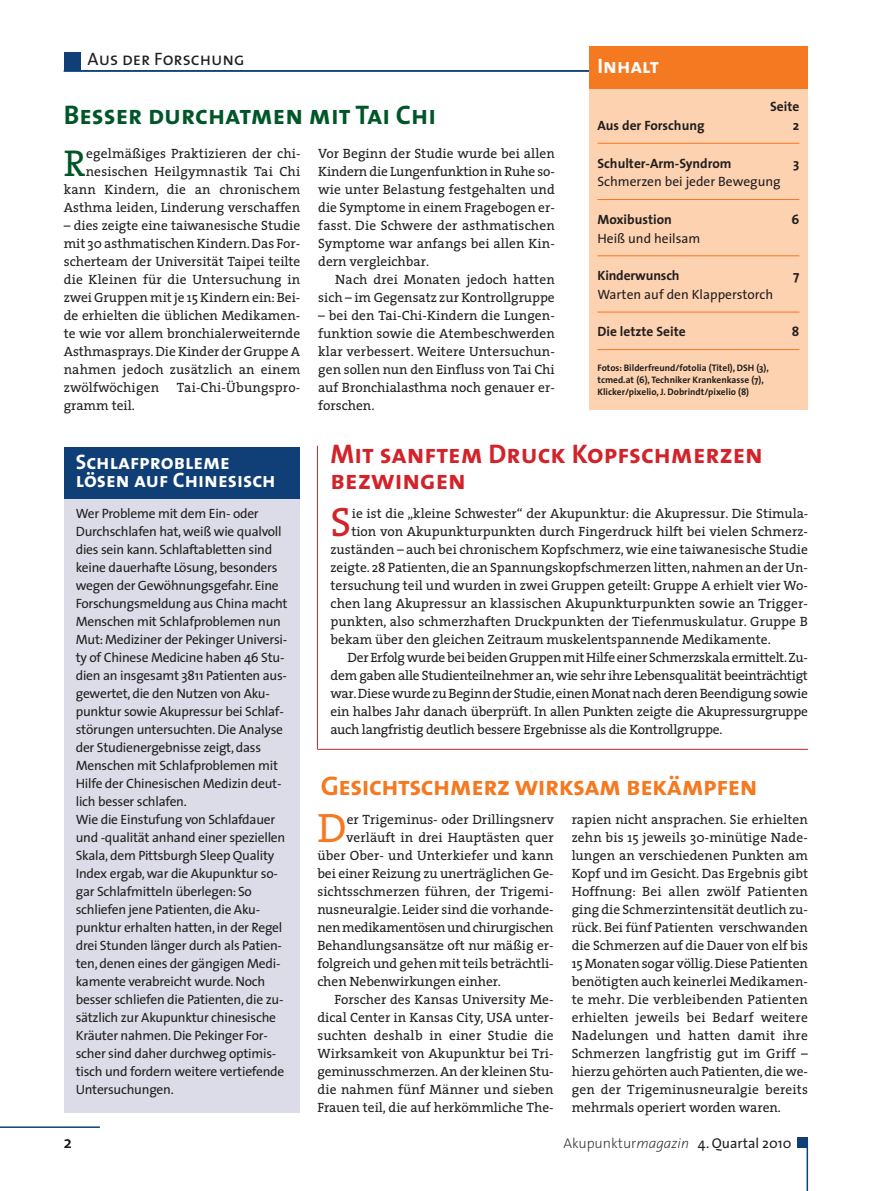
<style>
.page{position:relative;width:893px;height:1191px;background:#fff}
.page>*{position:absolute;margin:0;border:0;box-sizing:border-box;transform-origin:0 0}
.t1{font:41.25px "The Serif";color:#f47920}
.t2{font:41.25px "The Serif";color:#d2232a}
.t3{font:37.5px "The Serif";color:#005629}
.t4{font:27px/25.5px "The Sans Bold Caps";color:#d2232a}
.t5{font:27px "The Sans Bold Caps";letter-spacing:-.015em;color:#f47920}
.t6{font:27px "The Sans Bold Caps";color:#005629}
.t7{font:21px/18px "The Sans Bold Caps";color:#fff}
.t8{font:18px "The Sans Caps";color:#231f20}
.t9{font:16.5px "The Sans";color:#231f20}
.t10{font:14.25px "The Sans";color:#231f20}
.t11{font:13.5px/18px "The Serif";color:#231f20;text-align:justify}
.t12{font:13.5px/18px "The Sans";letter-spacing:-.02em;color:#231f20}
.t13{font:13.5px "The Serif";letter-spacing:-.02em;color:#231f20}
.t14{font:700 13.5px "The Sans";color:#231f20}
.t15{font:13.5px "The Sans";color:#231f20}
.t16{font:13.5px "The Serif";letter-spacing:-.025em;color:#231f20}
.t17{font:700 9.45px/12px "The Sans";color:#231f20}
.s1{font-weight:200}
.s2{font-weight:200;font-style:italic}
</style>
<div class="page">
<div style="left:64px;top:52px;width:17px;height:19px;background:#0f3f76"></div>
<hr style="left:0;top:1126px;width:100px;height:2px;background:#0f3f76">
<hr style="left:806px;top:1138px;width:2px;height:52px;background:#0f3f76">
<div style="left:797px;top:1137px;width:11px;height:10px;background:#0f3f76"></div>
<hr style="left:64px;top:70px;width:744px;height:2px;background:#0f3f76">
<div style="left:64px;top:497px;width:236px;height:615px;background:#dbdce7"></div>
<div style="left:64px;top:447px;width:236px;height:51px;background:#0f3f76"></div>
<hr style="left:318px;top:749px;width:490px;height:1px;background:#d2232a">
<hr style="left:317px;top:446px;width:1px;height:303px;background:#d2232a">
<div style="left:589px;top:46px;width:219px;height:43px;background:#f47920"></div>
<div style="left:589px;top:89px;width:219px;height:321px;background:#fdd2b0"></div>
<hr style="left:597px;top:143px;width:202px;height:1px;background:#f47920">
<hr style="left:597px;top:199px;width:202px;height:1px;background:#f47920">
<hr style="left:597px;top:255px;width:202px;height:1px;background:#f47920">
<hr style="left:597px;top:312px;width:202px;height:1px;background:#f47920">
<hr style="left:597px;top:349px;width:202px;height:1px;background:#f47920">
<h3 class="t8" style="left:88px;top:48px;width:159px">Aus der Forschung</h3>
<h3 class="t6" style="left:64px;top:99px;width:374px">Besser durchatmen mit Tai Chi</h3>
<p class="t11" style="left:64px;top:145px;width:238px;text-align:right">egelmäßiges Praktizieren der chi&shy;nesischen Heilgymnastik Tai Chi kann Kindern, die an chronischem Asthma leiden, Linderung verschaffen</p>
<p class="t11" style="left:64px;top:217px;width:238px">– dies zeigte eine taiwanesische Studie mit 30 asthmatischen Kindern. Das For&shy;scherteam der Universität Taipei teilte die Kleinen für die Untersuchung in zwei Gruppen mit je 15 Kindern ein: Bei&shy;de erhielten die üblichen Medikamen&shy;te wie vor allem bronchialerweiternde Asthmasprays. Die Kinder der Gruppe A nahmen jedoch zusätzlich an einem zwölfwöchigen</p>
<h2 class="t3" style="left:64px;top:148px;width:24px">R</h2>
<p class="t11" style="left:177px;top:379px;width:125px">Tai-Chi-Übungspro-</p>
<p class="t11" style="left:64px;top:397px;width:73px">gramm teil.</p>
<p class="t11" style="left:318px;top:145px;width:238px">Vor Beginn der Studie wurde bei allen Kindern die Lungenfunktion in Ruhe so&shy;wie unter Belastung festgehalten und die Symptome in einem Fragebogen er&shy;fasst. Die Schwere der asthmatischen Symptome war anfangs bei allen Kin&shy;dern vergleichbar.</p>
<p class="t11" style="left:318px;top:271px;width:238px;text-align:right">Nach drei Monaten jedoch hatten sich – im Gegensatz zur Kontrollgruppe</p>
<p class="t11" style="left:318px;top:307px;width:238px">– bei den Tai-Chi-Kindern die Lungen&shy;funktion sowie die Atembeschwerden klar verbessert. Weitere Untersuchun&shy;gen sollen nun den Einfluss von Tai Chi auf Bronchialasthma noch genauer er&shy;forschen.</p>
<h3 class="t7" style="left:597px;top:57px;width:63px">Inhalt</h3>
<p class="t14" style="left:770px;top:101px;width:31px">Seite</p>
<p class="t14" style="left:597px;top:120px;width:109px">Aus der Forschung</p>
<p class="t14" style="left:793px;top:120px;width:8px">2</p>
<p class="t14" style="left:597px;top:158px;width:136px">Schulter-Arm-Syndrom</p>
<p class="t14" style="left:793px;top:158px;width:8px">3</p>
<p class="t15" style="left:597px;top:176px;width:185px">Schmerzen bei jeder Bewegung</p>
<p class="t14" style="left:597px;top:214px;width:76px">Moxibustion</p>
<p class="t14" style="left:792px;top:214px;width:9px">6</p>
<p class="t15" style="left:597px;top:233px;width:104px">Heiß und heilsam</p>
<p class="t14" style="left:597px;top:270px;width:84px">Kinderwunsch</p>
<p class="t14" style="left:793px;top:270px;width:8px">7</p>
<p class="t15" style="left:597px;top:289px;width:177px">Warten auf den Klapperstorch</p>
<p class="t14" style="left:597px;top:326px;width:90px">Die letzte Seite</p>
<p class="t14" style="left:792px;top:326px;width:9px">8</p>
<p class="t17" style="left:597px;top:363px;width:173px">Fotos: Bilderfreund/fotolia (Titel), DSH (3), tcmed.at (6), Techniker Krankenkasse (7),<br>Klicker/pixelio, J. Dobrindt/pixelio (8)</p>
<h3 class="t7" style="left:76px;top:453px;width:201px">Schlafprobleme lösen auf Chinesisch</h3>
<p class="t12" style="left:76px;top:505px;width:213px">Wer Probleme mit dem Ein- oder Durchschlafen hat, weiß wie qualvoll dies sein kann. Schlaftabletten sind keine dauerhafte Lösung, besonders wegen der Gewöhnungsgefahr. Eine Forschungsmeldung aus China macht Menschen mit Schlafproblemen nun Mut: Mediziner der Pekinger Universi&shy;ty of Chinese Medicine haben 46 Stu&shy;dien an insgesamt 3811 Patienten aus&shy;gewertet, die den Nutzen von Aku&shy;punktur sowie Akupressur bei Schlaf&shy;störungen untersuchten. Die Analyse der Studienergebnisse zeigt, dass Menschen mit Schlafproblemen mit Hilfe der Chinesischen Medizin deut&shy;lich besser schlafen.<br>Wie die Einstufung von Schlafdauer und -qualität anhand einer speziellen Skala, dem Pittsburgh Sleep Quality Index ergab, war die Akupunktur so&shy;gar Schlafmitteln überlegen: So schliefen jene Patienten, die Aku&shy;punktur erhalten hatten, in der Regel drei Stunden länger durch als Patien&shy;ten, denen eines der gängigen Medi&shy;kamente verabreicht wurde. Noch besser schliefen die Patienten, die zu&shy;sätzlich zur Akupunktur chinesische Kräuter nahmen. Die Pekinger For&shy;scher sind daher durchweg optimis&shy;tisch und fordern weitere vertiefende Untersuchungen.</p>
<p class="t9" style="left:64px;top:1136px;width:9px">2</p>
<h3 class="t4" style="left:331px;top:441px;width:434px">Mit sanftem Druck Kopfschmerzen bezwingen</h3>
<h1 class="t2" style="left:331px;top:505px;width:22px">S</h1>
<p class="t11" style="left:352px;top:505px;width:458px">ie ist die „kleine Schwester“ der Akupunktur: die Akupressur. Die Stimula -</p>
<p class="t11" style="left:351px;top:523px;width:458px">tion von Akupunkturpunkten durch Fingerdruck hilft bei vielen Schmerz-</p>
<p class="t11" style="left:331px;top:541px;width:479px">zuständen – auch bei chronischem Kopfschmerz, wie eine taiwanesische Studie</p>
<p class="t11" style="left:331px;top:559px;width:479px">zeigte. 28 Patienten, die an Spannungskopfschmerzen litten, nahmen an der Un-</p>
<p class="t11" style="left:331px;top:577px;width:479px">tersuchung teil und wurden in zwei Gruppen geteilt: Gruppe A erhielt vier Wo-</p>
<p class="t11" style="left:331px;top:595px;width:479px">chen lang Akupressur an klassischen Akupunkturpunkten sowie an Trigger-</p>
<p class="t11" style="left:331px;top:613px;width:479px">punkten, also schmerzhaften Druckpunkten der Tiefenmuskulatur. Gruppe B</p>
<p class="t11" style="left:331px;top:631px;width:442px">bekam über den gleichen Zeitraum muskelentspannende Medikamente.</p>
<p class="t13" style="left:348px;top:652px;width:462px">Der Erfolg wurde bei beiden Gruppen mit Hilfe einer Schmerzskala ermittelt. Zu-</p>
<p class="t13" style="left:331px;top:670px;width:479px">dem gaben alle Studienteilnehmer an, wie sehr ihre Lebensqualität beeinträchtigt</p>
<p class="t13" style="left:331px;top:688px;width:479px">war. Diese wurde zu Beginn der Studie, einen Monat nach deren Beendigung sowie</p>
<p class="t11" style="left:331px;top:703px;width:479px">ein halbes Jahr danach überprüft. In allen Punkten zeigte die Akupressurgruppe</p>
<p class="t13" style="left:331px;top:724px;width:393px">auch langfristig deutlich bessere Ergebnisse als die Kontrollgruppe.</p>
<h3 class="t5" style="left:321px;top:769px;width:438px">Gesichtschmerz wirksam bekämpfen</h3>
<h1 class="t1" style="left:317px;top:811px;width:31px">D</h1>
<p class="t11" style="left:347px;top:811px;width:209px">er Trigeminus- oder Drillingsnerv</p>
<p class="t11" style="left:346px;top:829px;width:209px">verläuft in drei Hauptästen quer</p>
<p class="t11" style="left:317px;top:847px;width:238px">über Ober- und Unterkiefer und kann</p>
<p class="t11" style="left:317px;top:865px;width:238px">bei einer Reizung zu unerträglichen Ge-</p>
<p class="t11" style="left:317px;top:883px;width:238px">sichtsschmerzen führen, der Trigemi-</p>
<p class="t11" style="left:317px;top:901px;width:238px">nusneuralgie. Leider sind die vorhande-</p>
<p class="t16" style="left:317px;top:922px;width:238px">nen medikamentösen und chirurgischen</p>
<p class="t11" style="left:317px;top:937px;width:238px">Behandlungsansätze oft nur mäßig er-</p>
<p class="t11" style="left:317px;top:955px;width:238px">folgreich und gehen mit teils beträchtli-</p>
<p class="t11" style="left:317px;top:973px;width:185px">chen Nebenwirkungen einher.</p>
<p class="t11" style="left:334px;top:991px;width:221px">Forscher des Kansas University Me-</p>
<p class="t11" style="left:317px;top:1009px;width:238px">dical Center in Kansas City, USA unter-</p>
<p class="t11" style="left:317px;top:1027px;width:238px">suchten deshalb in einer Studie die</p>
<p class="t11" style="left:317px;top:1045px;width:238px">Wirksamkeit von Akupunktur bei Tri-</p>
<p class="t11" style="left:317px;top:1063px;width:238px">geminusschmerzen. An der kleinen Stu-</p>
<p class="t11" style="left:317px;top:1081px;width:238px">die nahmen fünf Männer und sieben</p>
<p class="t11" style="left:317px;top:1099px;width:238px">Frauen teil, die auf herkömmliche The-</p>
<p class="t11" style="left:572px;top:811px;width:238px">rapien nicht ansprachen. Sie erhielten zehn bis 15 jeweils 30-minütige Nade&shy;lungen an verschiedenen Punkten am Kopf und im Gesicht. Das Ergebnis gibt Hoffnung: Bei allen zwölf Patienten ging die Schmerzintensität deutlich zu&shy;rück. Bei fünf Patienten verschwanden die Schmerzen auf die Dauer von elf bis 15 Monaten sogar völlig. Diese Patienten benötigten auch keinerlei Medikamen&shy;te mehr. Die verbleibenden Patienten erhielten jeweils bei Bedarf weitere Nadelungen und hatten damit ihre Schmerzen langfristig gut im Griff – hierzu gehörten auch Patienten, die we&shy;gen der Trigeminusneuralgie bereits mehrmals operiert worden waren.</p>
<p class="t10" style="left:563px;top:1137px;width:230px"><span class="s1">Akupunktur</span><span class="s2">magazin</span> 4. Quartal 2010</p>
</div>
